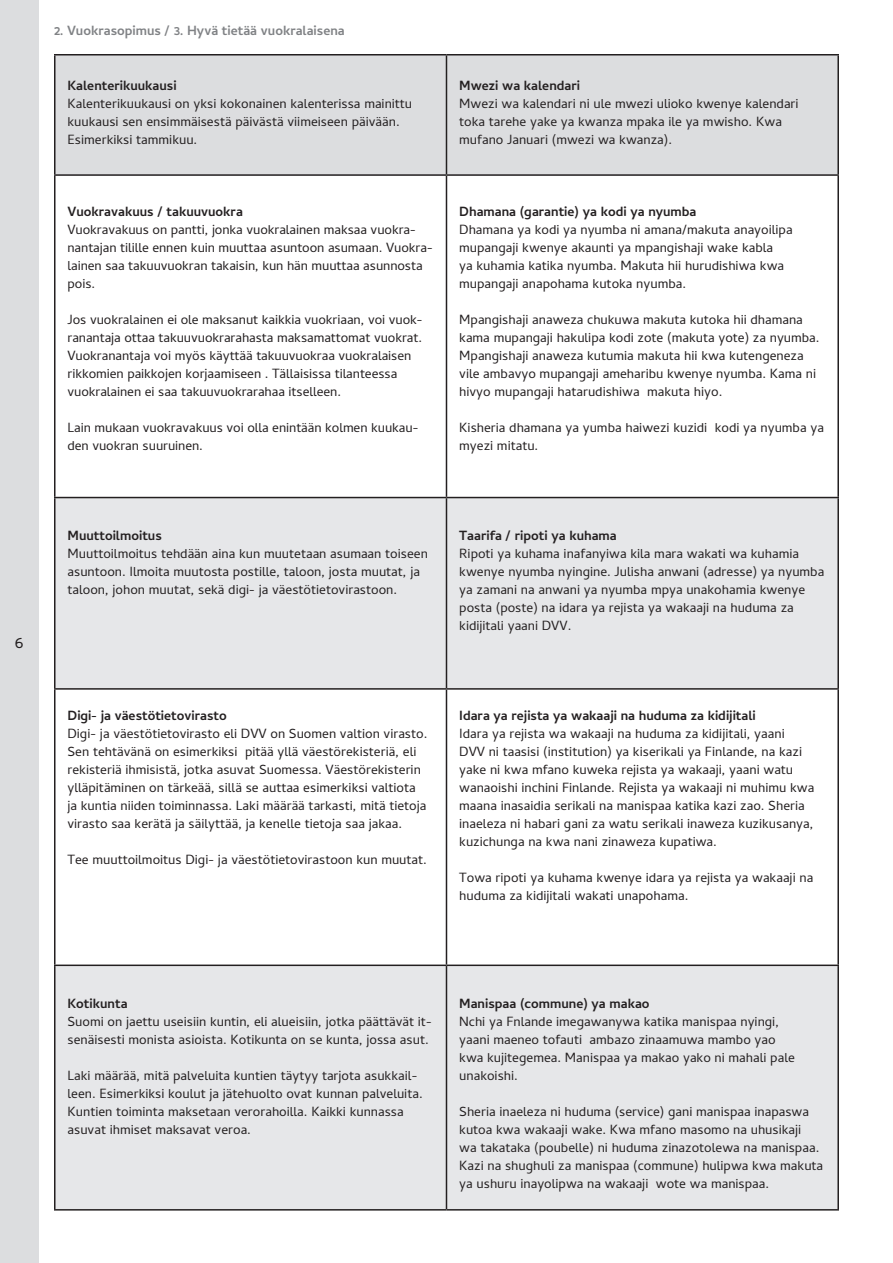
<style>
.page{position:relative;width:893px;height:1263px;background:#fff}
.page>*{position:absolute;margin:0;border:0;box-sizing:border-box;transform-origin:0 0}
.t1{font:18px "Cambay";color:#231f20}
.Swahili_leipis{font:13.5px/18px "Cambay";color:#231f20}
.Suomi{font:13.5px/18px "Cambay";color:#231f20}
.Swahili_bold{font:700 13.5px "Cambay";color:#231f20}
.Suomi_bold{font:700 13.5px "Cambay";color:#231f20}
.t2{font:700 13.5px "Cambay";color:#808285}
</style>
<div class="page">
<div style="left:0;top:0;width:38px;height:1263px;background:#dcdddf"></div>
<div style="left:56px;top:56px;width:781px;height:118px;background:#dcdddf"></div>
<svg style="left:56px;top:498px;width:781px;height:711px;fill:#e6e7e9"></svg>
<hr style="left:54px;top:54px;width:392px;height:2px;background:#231f20">
<hr style="left:54px;top:56px;width:2px;height:118px;background:#231f20">
<hr style="left:446px;top:54px;width:393px;height:2px;background:#231f20">
<hr style="left:446px;top:56px;width:1px;height:118px;background:#231f20">
<hr style="left:837px;top:56px;width:2px;height:118px;background:#231f20">
<hr style="left:54px;top:174px;width:392px;height:2px;background:#231f20">
<hr style="left:54px;top:176px;width:2px;height:321px;background:#231f20">
<hr style="left:446px;top:174px;width:393px;height:2px;background:#231f20">
<hr style="left:446px;top:176px;width:1px;height:321px;background:#231f20">
<hr style="left:837px;top:176px;width:2px;height:321px;background:#231f20">
<hr style="left:54px;top:497px;width:392px;height:1px;background:#231f20">
<hr style="left:54px;top:498px;width:2px;height:190px;background:#231f20">
<hr style="left:446px;top:497px;width:393px;height:1px;background:#231f20">
<hr style="left:446px;top:498px;width:1px;height:190px;background:#231f20">
<hr style="left:837px;top:498px;width:2px;height:190px;background:#231f20">
<hr style="left:54px;top:688px;width:392px;height:2px;background:#231f20">
<hr style="left:54px;top:690px;width:2px;height:274px;background:#231f20">
<hr style="left:446px;top:688px;width:393px;height:2px;background:#231f20">
<hr style="left:446px;top:690px;width:1px;height:274px;background:#231f20">
<hr style="left:837px;top:690px;width:2px;height:274px;background:#231f20">
<hr style="left:54px;top:964px;width:392px;height:2px;background:#231f20">
<hr style="left:54px;top:966px;width:2px;height:243px;background:#231f20">
<hr style="left:446px;top:964px;width:393px;height:2px;background:#231f20">
<hr style="left:446px;top:966px;width:1px;height:243px;background:#231f20">
<hr style="left:837px;top:966px;width:2px;height:243px;background:#231f20">
<hr style="left:54px;top:1209px;width:392px;height:1px;background:#231f20">
<hr style="left:446px;top:1209px;width:393px;height:1px;background:#231f20">
<h1 class="t1" style="left:15px;top:631px;width:10px">6</h1>
<p class="t2" style="left:54px;top:22px;width:292px">2. Vuokrasopimus / 3. Hyvä tietää vuokralaisena</p>
<p class="Suomi_bold" style="left:68px;top:77px;width:111px">Kalenterikuukausi</p>
<p class="Suomi" style="left:68px;top:94px;width:346px">Kalenterikuukausi on yksi kokonainen kalenterissa mainittu kuukausi sen ensimmäisestä päivästä viimeiseen päivään.<br>Esimerkiksi tammikuu.</p>
<p class="Suomi_bold" style="left:68px;top:203px;width:177px">Vuokravakuus / takuuvuokra</p>
<p class="Suomi" style="left:68px;top:220px;width:367px">Vuokravakuus on pantti, jonka vuokralainen maksaa vuokra&shy;nantajan tilille ennen kuin muuttaa asuntoon asumaan. Vuokra&shy;lainen saa takuuvuokran takaisin, kun hän muuttaa asunnosta pois.</p>
<p class="Suomi" style="left:68px;top:310px;width:357px">Jos vuokralainen ei ole maksanut kaikkia vuokriaan, voi vuok&shy;ranantaja ottaa takuuvuokrarahasta maksamattomat vuokrat.<br>Vuokranantaja voi myös käyttää takuuvuokraa vuokralaisen rikkomien paikkojen korjaamiseen . Tällaisissa tilanteessa vuokralainen ei saa takuuvuokrarahaa itselleen.</p>
<p class="Suomi" style="left:68px;top:418px;width:353px">Lain mukaan vuokravakuus voi olla enintään kolmen kuukau&shy;den vuokran suuruinen.</p>
<p class="Swahili_bold" style="left:459px;top:77px;width:122px">Mwezi wa kalendari</p>
<p class="Swahili_leipis" style="left:459px;top:94px;width:341px">Mwezi wa kalendari ni ule mwezi ulioko kwenye kalendari toka tarehe yake ya kwanza mpaka ile ya mwisho. Kwa mufano Januari (mwezi wa kwanza).</p>
<p class="Swahili_bold" style="left:459px;top:203px;width:239px">Dhamana (garantie) ya kodi ya nyumba</p>
<p class="Swahili_leipis" style="left:459px;top:220px;width:335px">Dhamana ya kodi ya nyumba ni amana/makuta anayoilipa mupangaji kwenye akaunti ya mpangishaji wake kabla<br>ya kuhamia katika nyumba. Makuta hii hurudishiwa kwa mupangaji anapohama kutoka nyumba.</p>
<p class="Swahili_leipis" style="left:459px;top:310px;width:362px">Mpangishaji anaweza chukuwa makuta kutoka hii dhamana kama mupangaji hakulipa kodi zote (makuta yote) za nyumba.<br>Mpangishaji anaweza kutumia makuta hii kwa kutengeneza vile ambavyo mupangaji ameharibu kwenye nyumba. Kama ni hivyo mupangaji hatarudishiwa makuta hiyo.</p>
<p class="Swahili_leipis" style="left:459px;top:418px;width:366px">Kisheria dhamana ya yumba haiwezi kuzidi kodi ya nyumba ya myezi mitatu.</p>
<p class="Suomi_bold" style="left:68px;top:527px;width:96px">Muuttoilmoitus</p>
<p class="Suomi" style="left:68px;top:544px;width:362px">Muuttoilmoitus tehdään aina kun muutetaan asumaan toiseen asuntoon. Ilmoita muutosta postille, taloon, josta muutat, ja taloon, johon muutat, sekä digi- ja väestötietovirastoon.</p>
<p class="Suomi_bold" style="left:68px;top:707px;width:161px">Digi- ja väestötietovirasto</p>
<p class="Suomi" style="left:68px;top:724px;width:361px">Digi- ja väestötietovirasto eli DVV on Suomen valtion virasto.<br>Sen tehtävänä on esimerkiksi pitää yllä väestörekisteriä, eli rekisteriä ihmisistä, jotka asuvat Suomessa. Väestörekisterin ylläpitäminen on tärkeää, sillä se auttaa esimerkiksi valtiota ja kuntia niiden toiminnassa. Laki määrää tarkasti, mitä tietoja virasto saa kerätä ja säilyttää, ja kenelle tietoja saa jakaa.</p>
<p class="Suomi" style="left:68px;top:850px;width:361px">Tee muuttoilmoitus Digi- ja väestötietovirastoon kun muutat.</p>
<p class="Swahili_bold" style="left:459px;top:527px;width:159px">Taarifa / ripoti ya kuhama</p>
<p class="Swahili_leipis" style="left:459px;top:544px;width:367px">Ripoti ya kuhama inafanyiwa kila mara wakati wa kuhamia kwenye nyumba nyingine. Julisha anwani (adresse) ya nyumba ya zamani na anwani ya nyumba mpya unakohamia kwenye posta (poste) na idara ya rejista ya wakaaji na huduma za kidijitali yaani DVV.</p>
<p class="Swahili_bold" style="left:459px;top:707px;width:298px">Idara ya rejista ya wakaaji na huduma za kidijitali</p>
<p class="Swahili_leipis" style="left:459px;top:724px;width:357px">Idara ya rejista wa wakaaji na huduma za kidijitali, yaani<br>DVV ni taasisi (institution) ya kiserikali ya Finlande, na kazi yake ni kwa mfano kuweka rejista ya wakaaji, yaani watu wanaoishi inchini Finlande. Rejista ya wakaaji ni muhimu kwa maana inasaidia serikali na manispaa katika kazi zao. Sheria inaeleza ni habari gani za watu serikali inaweza kuzikusanya, kuzichunga na kwa nani zinaweza kupatiwa.</p>
<p class="Swahili_leipis" style="left:459px;top:868px;width:356px">Towa ripoti ya kuhama kwenye idara ya rejista ya wakaaji na huduma za kidijitali wakati unapohama.</p>
<p class="Suomi_bold" style="left:68px;top:995px;width:62px">Kotikunta</p>
<p class="Suomi" style="left:68px;top:1012px;width:366px">Suomi on jaettu useisiin kuntin, eli alueisiin, jotka päättävät it&shy;senäisesti monista asioista. Kotikunta on se kunta, jossa asut.</p>
<p class="Suomi" style="left:68px;top:1066px;width:357px">Laki määrää, mitä palveluita kuntien täytyy tarjota asukkail&shy;leen. Esimerkiksi koulut ja jätehuolto ovat kunnan palveluita.<br>Kuntien toiminta maksetaan verorahoilla. Kaikki kunnassa asuvat ihmiset maksavat veroa.</p>
<p class="Swahili_bold" style="left:459px;top:995px;width:192px">Manispaa (commune) ya makao</p>
<p class="Swahili_leipis" style="left:459px;top:1012px;width:337px">Nchi ya Fnlande imegawanywa katika manispaa nyingi, yaani maeneo tofauti ambazo zinaamuwa mambo yao kwa kujitegemea. Manispaa ya makao yako ni mahali pale unakoishi.</p>
<p class="Swahili_leipis" style="left:459px;top:1102px;width:365px">Sheria inaeleza ni huduma (service) gani manispaa inapaswa kutoa kwa wakaaji wake. Kwa mfano masomo na uhusikaji<br>wa takataka (poubelle) ni huduma zinazotolewa na manispaa.<br>Kazi na shughuli za manispaa (commune) hulipwa kwa makuta ya ushuru inayolipwa na wakaaji wote wa manispaa.</p>
</div>
